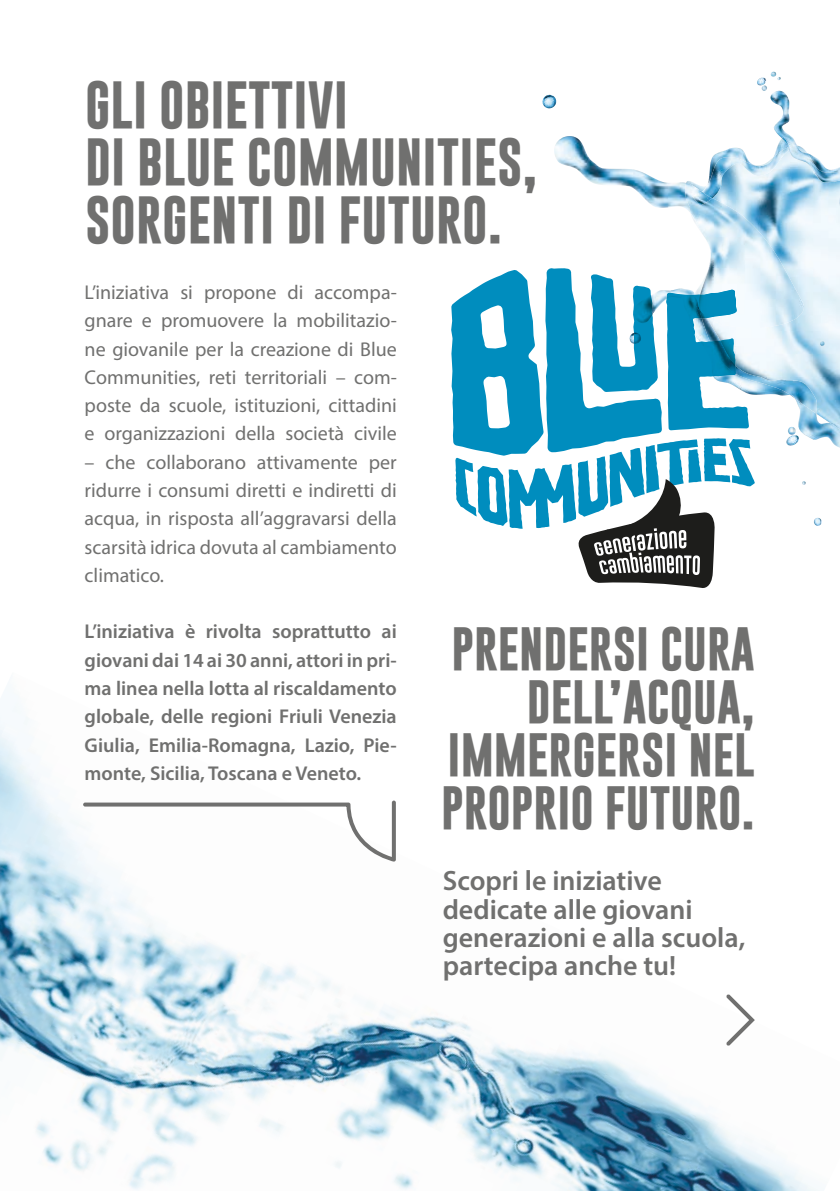
<style>
.page{position:relative;width:840px;height:1191px;background:#fff}
.page>*{position:absolute;margin:0;border:0;box-sizing:border-box;transform-origin:0 0}
.t1{font:700 48.2px/57.8px "Gobold";color:#70706f}
.t2{font:700 44.2px/53px "Gobold";color:#70706f;text-align:right}
.t3{font:600 28px/28.2px "Myriad Pro";color:#70706f}
.t4{font:20px/28.2px "Myriad Pro";color:#70706f;text-align:justify}
.t5{font:600 20px/28.2px "Myriad Pro";color:#70706f;text-align:justify}
</style>
<div class="page">
<img style="left:0;top:706px;width:819px;height:485px">
<svg style="left:83px;top:800px;width:312px;height:61px"></svg>
<svg style="left:725px;top:994px;width:29px;height:51px"></svg>
<img style="left:701px;top:147px;width:87px;height:44px">
<img style="left:770px;top:91px;width:27px;height:82px">
<img style="left:788px;top:145px;width:51px;height:37px">
<svg style="left:781px;top:137px;width:9px;height:13px"></svg>
<img style="left:554px;top:136px;width:136px;height:72px">
<img style="left:684px;top:191px;width:119px;height:137px">
<img style="left:692px;top:192px;width:20px;height:14px">
<img style="left:754px;top:288px;width:32px;height:30px">
<img style="left:794px;top:398px;width:45px;height:49px">
<img style="left:754px;top:318px;width:40px;height:80px">
<svg style="left:829px;top:423px;width:10px;height:6px"></svg>
<img style="left:542px;top:95px;width:14px;height:13px">
<svg style="left:451px;top:267px;width:303px;height:321px"></svg>
<svg style="left:819px;top:341px;width:5px;height:5px"></svg>
<svg style="left:814px;top:518px;width:7px;height:8px"></svg>
<svg style="left:802px;top:481px;width:3px;height:4px"></svg>
<svg style="left:786px;top:427px;width:12px;height:18px"></svg>
<svg style="left:757px;top:72px;width:23px;height:19px"></svg>
<h1 class="t1" style="left:85px;top:76px;width:454px">GLI OBIETTIVI<br>DI BLUE COMMUNITIES,<br>SORGENTI DI FUTURO.</h1>
<p class="t4" style="left:85px;top:278px;width:313px">L’iniziativa si propone di accompa&shy;gnare e promuovere la mobilitazio&shy;ne giovanile per la creazione di Blue Communities, reti territoriali – com&shy;poste da scuole, istituzioni, cittadini e organizzazioni della società civile</p>
<p class="t4" style="left:85px;top:447px;width:313px">– che collaborano attivamente per ridurre i consumi diretti e indiretti di acqua, in risposta all’aggravarsi della scarsità idrica dovuta al cambiamento climatico.</p>
<p class="t5" style="left:85px;top:617px;width:313px">L’iniziativa è rivolta soprattutto ai giovani dai 14 ai 30 anni, attori in pri&shy;ma linea nella lotta al riscaldamento globale, delle regioni Friuli Venezia Giulia, Emilia-Romagna, Lazio, Pie&shy;monte, Sicilia, Toscana e Veneto.</p>
<h2 class="t2" style="left:441px;top:623px;width:315px">PRENDERSI CURA<br>DELL’ACQUA,<br>IMMERGERSI NEL<br>PROPRIO FUTURO.</h2>
<h3 class="t3" style="left:442px;top:866px;width:304px">Scopri le iniziative dedicate alle giovani generazioni e alla scuola, partecipa anche tu!</h3>
</div>
